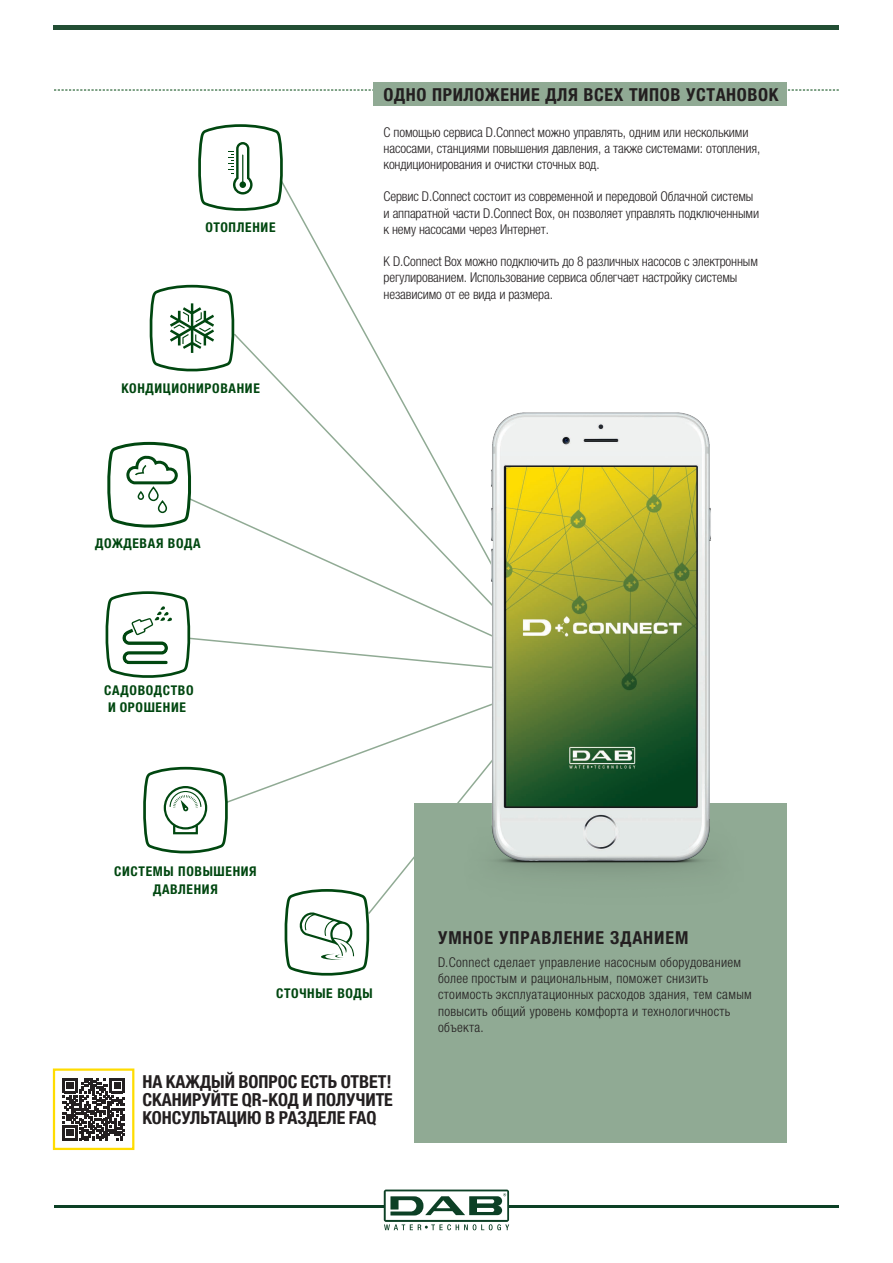
<style>
.page{position:relative;width:893px;height:1263px;background:#fff}
.page>*{position:absolute;margin:0;border:0;box-sizing:border-box;transform-origin:0 0}
.t1{font:700 condensed 18px/18px "Helvetica Neue LTW1 G";letter-spacing:.035em;color:#231f20;text-align:justify}
.t2{font:300 condensed 13.5px/16.2px "Helvetica Neue LTW1 G";letter-spacing:-.01em;color:#231f20}
.t3{font:300 condensed 13.5px/16.2px "Helvetica Neue LTW1 G";letter-spacing:.025em;color:#231f20}
.t4{font:700 condensed 13.5px/18px "Helvetica Neue LTW1 G";letter-spacing:.05em;color:#004710;text-align:center}
</style>
<div class="page">
<hr style="left:54px;top:26px;width:785px;height:4px;background:#224e34">
<svg style="left:54px;top:90px;width:785px;height:1px"></svg>
<div style="left:415px;top:803px;width:372px;height:339px;background:#90aa94"></div>
<div style="left:373px;top:82px;width:414px;height:24px;background:#90aa94"></div>
<svg style="left:199px;top:124px;width:83px;height:87px"></svg>
<svg style="left:150px;top:284px;width:84px;height:88px"></svg>
<svg style="left:285px;top:752px;width:130px;height:224px"></svg>
<svg style="left:144px;top:766px;width:83px;height:88px"></svg>
<svg style="left:106px;top:591px;width:77px;height:87px"></svg>
<svg style="left:183px;top:495px;width:178px;height:178px"></svg>
<img style="left:361px;top:344px;width:350px;height:587px">
<svg style="left:108px;top:441px;width:82px;height:87px"></svg>
<svg style="left:63px;top:1078px;width:62px;height:62px"></svg>
<div style="left:53px;top:1068px;width:81px;height:82px;border:2px solid #ffdc01"></div>
<hr style="left:55px;top:1206px;width:330px;height:2px;background:#0c4025">
<svg style="left:384px;top:1189px;width:125px;height:41px"></svg>
<hr style="left:509px;top:1206px;width:330px;height:2px;background:#0c4025">
<p class="t4" style="left:205px;top:218px;width:72px">ОТОПЛЕНИЕ</p>
<p class="t4" style="left:121px;top:379px;width:140px">КОНДИЦИОНИРОВАНИЕ</p>
<p class="t4" style="left:95px;top:534px;width:107px">ДОЖДЕВАЯ ВОДА</p>
<p class="t4" style="left:104px;top:683px;width:91px;line-height:16.2px;text-align:left">САДОВОДСТВО<br>И ОРОШЕНИЕ</p>
<h1 class="t1" style="left:384px;top:85px;width:396px">ОДНО ПРИЛОЖЕНИЕ ДЛЯ ВСЕХ ТИПОВ УСТАНОВОК</h1>
<p class="t2" style="left:384px;top:124px;width:378px">С помощью сервиса D.Connect можно управлять, одним или несколькими насосами, станциями повышения давления, а также системами: отопления, кондиционирования и очистки сточных вод.</p>
<p class="t2" style="left:384px;top:189px;width:377px">Сервис D.Connect состоит из современной и передовой Облачной системы и аппаратной части D.Connect Box, он позволяет управлять подключенными к нему насосами через Интернет.</p>
<p class="t2" style="left:384px;top:253px;width:376px">К D.Connect Box можно подключить до 8 различных насосов с электронным регулированием. Использование сервиса облегчает настройку системы независимо от ее вида и размера.</p>
<p class="t4" style="left:114px;top:862px;width:144px">СИСТЕМЫ ПОВЫШЕНИЯ<br>ДАВЛЕНИЯ</p>
<p class="t4" style="left:276px;top:984px;width:98px">СТОЧНЫЕ ВОДЫ</p>
<h1 class="t1" style="left:438px;top:928px;width:252px">УМНОЕ УПРАВЛЕНИЕ ЗДАНИЕМ</h1>
<p class="t3" style="left:438px;top:954px;width:315px">D.Connect сделает управление насосным оборудованием более простым и рациональным, поможет снизить стоимость эксплуатационных расходов здания, тем самым повысить общий уровень комфорта и технологичность объекта.</p>
<h1 class="t1" style="left:142px;top:1073px;width:252px">НА КАЖДЫЙ ВОПРОС ЕСТЬ ОТВЕТ!<br>СКАНИРУЙТЕ QR-КОД И ПОЛУЧИТЕ КОНСУЛЬТАЦИЮ В РАЗДЕЛЕ FAQ</h1>
</div>
